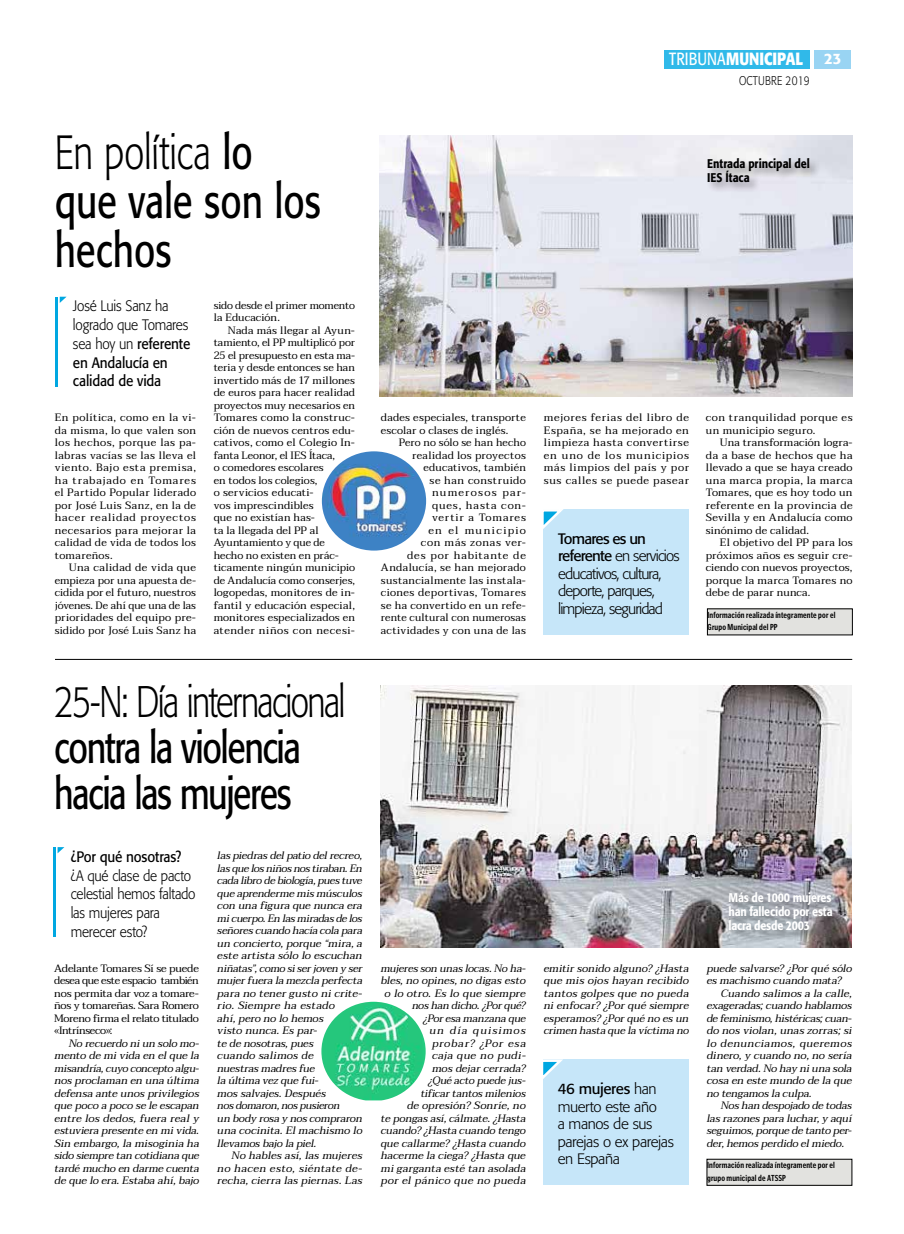
<style>
.page{position:relative;width:904px;height:1234px;background:#fff}
.page>*{position:absolute;margin:0;border:0;box-sizing:border-box;transform-origin:0 0}
.t1{font:47.5px/48.8px "Formata";letter-spacing:-.005em;color:#000;scale:.77 1}
.t2{font:43.75px/46.2px "Formata";letter-spacing:-.045em;color:#000;scale:.77 1}
.t3{font:300 43.75px "Formata";letter-spacing:-.05em;color:#000;scale:.77 1}
.t4{font:700 17.5px "Formata";letter-spacing:.005em;color:#fff;scale:.8 1}
.t5{font:300 15px/18.8px "Formata";letter-spacing:-.025em;color:#000;scale:.9 1}
.t6{font:300 15px/17.5px "Formata";letter-spacing:-.055em;color:#000}
.t7{font:300 15px/17.5px "Formata";letter-spacing:-.025em;color:#000}
.t8{font:15px "Formata";letter-spacing:-.015em;color:#000;scale:.9 1}
.t9{font:500 12.5px/14.1px "Formata";letter-spacing:-.02em;color:#fff;text-align:justify;scale:.85 1}
.t10{font:500 12.5px/14.1px "Formata";letter-spacing:-.005em;color:#000;scale:.85 1}
.t11{font:300 12.5px "Formata";letter-spacing:.025em;color:#000;scale:.8 1}
.t12{font:10.62px/12.5px "Taviraj";letter-spacing:.02em;color:#000;text-align:justify}
.t13{font:italic 10.62px/12.5px "Taviraj";color:#000;text-align:justify}
.t14{font:10.62px/12.5px "Taviraj";letter-spacing:.045em;color:#000}
.t15{font:10.62px/12.5px "Taviraj";letter-spacing:-.01em;color:#000}
.t16{font:700 condensed 8.75px/12.5px "Poynter Gothic Text";letter-spacing:.015em;color:#000;scale:.9 1}
.s1{font-weight:400}
.s2{font-weight:500;font-size:15px}
.s3{font-weight:300}
</style>
<div class="page">
<div style="left:664px;top:50px;width:145px;height:19px;background:#30b9e9"></div>
<div style="left:814px;top:50px;width:36px;height:19px;background:#99d4f3"></div>
<img style="left:379px;top:135px;width:473px;height:261px">
<hr style="left:56px;top:296px;width:2px;height:90px;background:#00a7e1">
<svg style="left:60px;top:296px;width:7px;height:7px"></svg>
<hr style="left:55px;top:659px;width:797px;height:1px;background:#000">
<img style="left:322px;top:451px;width:104px;height:99px">
<div style="left:707px;top:608px;width:145px;height:26px;background:#e2e2df"></div>
<div style="left:543px;top:509px;width:146px;height:125px;background:#c6e6f9"></div>
<svg style="left:543px;top:509px;width:21px;height:20px"></svg>
<img style="left:380px;top:685px;width:471px;height:261px">
<hr style="left:53px;top:846px;width:3px;height:90px;background:#00a7e1">
<svg style="left:58px;top:847px;width:6px;height:6px"></svg>
<img style="left:321px;top:1001px;width:104px;height:99px">
<div style="left:707px;top:1158px;width:145px;height:26px;background:#e2e2df"></div>
<div style="left:706px;top:1158px;width:146px;height:27px;border:1px solid #000"></div>
<div style="left:543px;top:1059px;width:145px;height:125px;background:#c6e6f9"></div>
<svg style="left:543px;top:1059px;width:20px;height:20px"></svg>
<div style="left:706px;top:156px;width:114px;height:37px;background:#000;opacity:.4"></div>
<div style="left:727px;top:890px;width:117px;height:51px;background:#000;opacity:.4"></div>
<h3 class="t4" style="left:669px;top:48px;width:217px"><span class="s1">TRIBUNA</span>MUNICIPAL <span class="s2">23</span></h3>
<p class="t11" style="left:739px;top:73px;width:90px">OCTUBRE 2019</p>
<h1 class="t1" style="left:55px;top:128px;width:347px"><span class="s3">En política</span> lo que vale son los hechos</h1>
<h3 class="t5" style="left:73px;top:297px;width:132px">José Luis Sanz ha logrado que Tomares sea hoy un <span class="s1">referente en Andalucía en calidad de vida</span></h3>
<p class="t15" style="left:214px;top:299px;width:143px">sido desde el primer momento la Educación.</p>
<p class="t12" style="left:214px;top:324px;width:143px;text-align:left;text-indent:14px">Nada más llegar al Ayun&shy;tamiento, el PP multiplicó por<br>25 el presupuesto en esta ma&shy;teria y desde entonces se han invertido más de 17 millones de euros para hacer realidad proyectos muy necesarios en<br>Tomares como la construc&shy;ción de nuevos centros edu&shy;cativos, como el Colegio In&shy;fanta Leonor, el IES Ítaca,<br>o comedores escolares<br>en todos los colegios,<br>o servicios educati-<br>vos imprescindibles<br>que no existían has-<br>ta la llegada del PP al<br>Ayuntamiento y que de hecho no existen en prác&shy;ticamente ningún municipio de Andalucía como conserjes, logopedas, monitores de in&shy;fantil y educación especial, monitores especializados en atender niños con necesi-</p>
<p class="t12" style="left:55px;top:411px;width:143px">En política, como en la vi&shy;da misma, lo que valen son los hechos, porque las pa&shy;labras vacías se las lleva el viento. Bajo esta premisa, ha trabajado en Tomares el Partido Popular liderado por José Luis Sanz, en la de hacer realidad proyectos necesarios para mejorar la calidad de vida de todos los tomareños.</p>
<p class="t12" style="left:55px;top:561px;width:143px;text-indent:14px">Una calidad de vida que empieza por una apuesta de&shy;cidida por el futuro, nuestros jóvenes. De ahí que una de las prioridades del equipo pre&shy;sidido por José Luis Sanz ha</p>
<p class="t10" style="left:707px;top:156px;width:122px">Entrada principal del<br>IES Ítaca</p>
<p class="t12" style="left:381px;top:411px;width:147px">dades especiales, transporte escolar o clases de inglés.</p>
<p class="t12" style="left:381px;top:436px;width:147px;text-align:right">Pero no sólo se han hecho realidad los proyectos educativos, también<br>se han construido numerosos par-<br>ques, hasta con-<br>vertir a Tomares<br>en el municipio<br>con más zonas ver-<br>des por habitante de<br>Andalucía, se han mejorado sustancialmente las instala&shy;ciones deportivas, Tomares se ha convertido en un refe&shy;rente cultural con numerosas actividades y con una de las</p>
<p class="t12" style="left:544px;top:411px;width:147px">mejores ferias del libro de España, se ha mejorado en limpieza hasta convertirse en uno de los municipios más limpios del país y por sus calles se puede pasear</p>
<p class="t14" style="left:705px;top:411px;width:148px">con tranquilidad porque es un municipio seguro.</p>
<p class="t12" style="left:705px;top:436px;width:148px;text-indent:14px">Una transformación logra&shy;da a base de hechos que ha llevado a que se haya creado una marca propia, la marca Tomares, que es hoy todo un referente en la provincia de Sevilla y en Andalucía como sinónimo de calidad.</p>
<p class="t12" style="left:705px;top:536px;width:148px;text-indent:14px">El objetivo del PP para los próximos años es seguir cre&shy;ciendo con nuevos proyectos, porque la marca Tomares no debe de parar nunca.</p>
<h3 class="t6" style="left:558px;top:530px;width:123px"><span class="s1">Tomares es un referente</span> en servicios educativos, cultura, deporte, parques, limpieza, seguridad</h3>
<p class="t16" style="left:707px;top:608px;width:143px">Información realizada íntegramente por el<br>Grupo Municipal del PP</p>
<h2 class="t3" style="left:54px;top:675px;width:380px">25-N: Día internacional</h2>
<h2 class="t2" style="left:54px;top:724px;width:322px">contra la violencia hacia las mujeres</h2>
<h3 class="t8" style="left:71px;top:847px;width:124px">¿Por qué nosotras?</h3>
<h3 class="t5" style="left:71px;top:865px;width:140px">¿A qué clase de pacto celestial hemos faltado las mujeres para merecer esto?</h3>
<p class="t13" style="left:217px;top:849px;width:150px;text-align:left">laspiedrasdelpatiodelrecreo, lasquelosniñosnostiraban.En cadalibrodebiología,puestuve queaprendermemismúsculos con unafiguraquenuncaera micuerpo.En lasmiradasdelos señorescuandohacíacolapara un concierto,porque“mira,a este artista sólo lo escuchan niñatas”,comosiserjoven yser mujerfueralamezclaperfecta para no tenergusto nicrite&shy;rio.Siempre ha estado ahí,pero no lo hemos<br>visto nunca.Espar&shy;tedenosotras,pues<br>cuando salimosde nuestrasmadresfue laúltimavezquefui&shy;mossalvajes.Después nosdomaron,nospusieron<br>un bodyrosaynoscompraron unacocinita.Elmachismo lo llevamosbajo lapiel.</p>
<p class="t13" style="left:217px;top:1149px;width:150px;text-indent:14px">No hablesasí,lasmujeres no hacen esto, siéntate de&shy;recha,cierra laspiernas.Las</p>
<p class="t12" style="left:54px;top:961px;width:146px">Adelante Tomares Sí se puede desea que este espacio también nos permita dar voz a tomare&shy;ños y tomareñas. Sara Romero Moreno firma el relato titulado «Intrínseco»:</p>
<p class="t13" style="left:54px;top:1036px;width:149px;text-indent:14px">No recuerdo niun solo mo&shy;mento demividaen elquela misandría,cuyoconceptoalgu&shy;nosproclaman en unaúltima defensaanteunosprivilegios quepoco apoco seleescapan entre losdedos,fuera realy estuvierapresenteen mivida.<br>Sin embargo,lamisoginiaha sidosiempretan cotidianaque tardémucho en darmecuenta dequelo era.Estabaahí,bajo</p>
<p class="t13" style="left:380px;top:961px;width:150px;text-align:right">mujeresson unaslocas.Noha&shy;bles,no opines,no digasesto o lo otro.Eslo que siempre noshan dicho.¿Porqué? ¿Poresamanzanaque<br>un día quisimos<br>probar? ¿Por esa<br>caja que no pudi&shy;mosdejarcerrada? ¿Quéactopuedejus&shy;tificartantosmilenios<br>de opresión?Sonríe,no tepongasasí,cálmate.¿Hasta cuando?¿Hastacuando tengo quecallarme?¿Hastacuando hacermelaciega?¿Hastaque migarganta esté tan asolada por el pánico que no pueda</p>
<p class="t9" style="left:728px;top:889px;width:124px">Más de 1000 mujeres han fallecido por esta lacra desde 2003</p>
<p class="t13" style="left:543px;top:961px;width:150px">emitirsonido alguno?¿Hasta que misojoshayan recibido tantos golpes que no pueda nienfocar?¿Porqué siempre esperamos?¿Porquéno esun crimen hastaquelavíctimano</p>
<p class="t13" style="left:706px;top:961px;width:150px">puedesalvarse?¿Porquésólo</p>
<p class="t13" style="left:706px;top:974px;width:139px">esmachismo cuando mata?</p>
<p class="t13" style="left:720px;top:986px;width:136px">Cuando salimosa la calle,</p>
<p class="t13" style="left:706px;top:999px;width:150px">exageradas;cuando hablamos</p>
<p class="t13" style="left:706px;top:1011px;width:150px">defeminismo,histéricas;cuan-</p>
<p class="t13" style="left:706px;top:1024px;width:150px">do nosviolan,unaszorras;si</p>
<p class="t13" style="left:706px;top:1036px;width:150px">lo denunciamos, queremos</p>
<p class="t13" style="left:706px;top:1049px;width:150px">dinero,y cuando no,no sería</p>
<p class="t13" style="left:706px;top:1061px;width:150px">tan verdad.No hay niunasola</p>
<p class="t13" style="left:706px;top:1074px;width:150px">cosaen estemundo delaque</p>
<p class="t13" style="left:706px;top:1086px;width:109px">no tengamoslaculpa.</p>
<p class="t13" style="left:720px;top:1099px;width:135px">Noshan despojadodetodas</p>
<p class="t13" style="left:706px;top:1111px;width:150px">lasrazonesparaluchar,y aquí</p>
<p class="t13" style="left:706px;top:1124px;width:150px">seguimos,porquedetantoper-</p>
<p class="t13" style="left:706px;top:1136px;width:142px">der,hemosperdido elmiedo.</p>
<h3 class="t7" style="left:557px;top:1080px;width:118px"><span class="s1">46 mujeres</span> han muerto este año<br>a manos de sus parejas o ex parejas en España</h3>
<p class="t16" style="left:707px;top:1158px;width:143px">Información realizada íntegramente por el grupo municipal de ATSSP</p>
</div>
